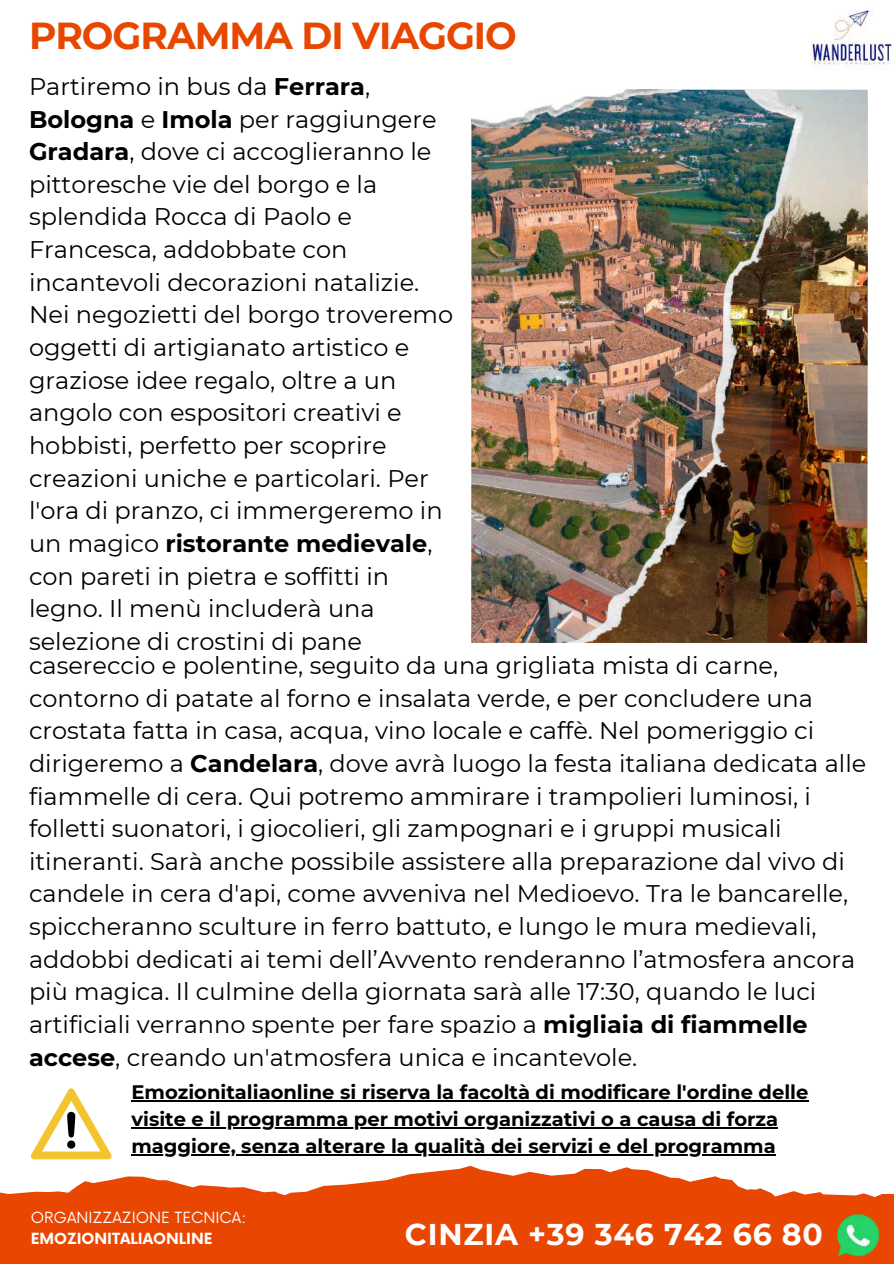
<style>
.page{position:relative;width:894px;height:1264px;background:#fff}
.page>*{position:absolute;margin:0;border:0;box-sizing:border-box;transform-origin:0 0}
.t1{font:700 37.5px "Montserrat";letter-spacing:-.03em;color:#e84700}
.t2{font:700 30px "Montserrat";letter-spacing:.025em;color:#fff}
.t3{font:24px/32.7px "Montserrat";color:#000}
.t4{font:700 19.5px/27px "Montserrat";color:#000}
.t5{font:15px "Now";color:#fff}
.t6{font:700 15px "Now";color:#fff}
.s1{font-weight:700}
</style>
<div class="page">
<svg style="left:0;top:1165px;width:893px;height:98px;fill:#e84601"></svg>
<svg style="left:31px;top:1088px;width:81px;height:71px"></svg>
<hr style="left:131px;top:1100px;width:677px;height:1px;background:#000">
<hr style="left:131px;top:1127px;width:647px;height:1px;background:#000">
<hr style="left:131px;top:1154px;width:644px;height:1px;background:#000">
<img style="left:805px;top:90px;width:62px;height:552px">
<img style="left:471px;top:89px;width:334px;height:553px">
<img style="left:810px;top:10px;width:82px;height:60px">
<img style="left:837px;top:1213px;width:41px;height:42px">
<h1 class="t1" style="left:29px;top:12px;width:489px">PROGRAMMA DI VIAGGIO</h1>
<p class="t3" style="left:29px;top:70px;width:425px">Partiremo in bus da <span class="s1">Ferrara</span>,<br><span class="s1">Bologna</span> e <span class="s1">Imola</span> per raggiungere<br><span class="s1">Gradara</span>, dove ci accoglieranno le pittoresche vie del borgo e la splendida Rocca di Paolo e<br>Francesca, addobbate con incantevoli decorazioni natalizie.<br>Nei negozietti del borgo troveremo oggetti di artigianato artistico e graziose idee regalo, oltre a un angolo con espositori creativi e hobbisti, perfetto per scoprire creazioni uniche e particolari. Per l'ora di pranzo, ci immergeremo in un magico <span class="s1">ristorante medievale</span>, con pareti in pietra e soffitti in legno. Il menù includerà una selezione di crostini di pane</p>
<p class="t3" style="left:29px;top:649px;width:838px">casereccio e polentine, seguito da una grigliata mista di carne, contorno di patate al forno e insalata verde, e per concludere una crostata fatta in casa, acqua, vino locale e caffè. Nel pomeriggio ci dirigeremo a <span class="s1">Candelara</span>, dove avrà luogo la festa italiana dedicata alle fiammelle di cera. Qui potremo ammirare i trampolieri luminosi, i folletti suonatori, i giocolieri, gli zampognari e i gruppi musicali itineranti. Sarà anche possibile assistere alla preparazione dal vivo di candele in cera d'api, come avveniva nel Medioevo. Tra le bancarelle, spiccheranno sculture in ferro battuto, e lungo le mura medievali, addobbi dedicati ai temi dell’Avvento renderanno l’atmosfera ancora più magica. Il culmine della giornata sarà alle 17:30, quando le luci artificiali verranno spente per fare spazio a <span class="s1">migliaia di fiammelle accese</span>, creando un'atmosfera unica e incantevole.</p>
<p class="t4" style="left:131px;top:1078px;width:678px">Emozionitaliaonline si riserva la facoltà di modificare l'ordine delle visite e il programma per motivi organizzativi o a causa di forza maggiore, senza alterare la qualità dei servizi e del programma</p>
<p class="t5" style="left:31px;top:1209px;width:217px">ORGANIZZAZIONE TECNICA:</p>
<p class="t6" style="left:31px;top:1229px;width:183px">EMOZIONITALIAONLINE</p>
<p class="t2" style="left:405px;top:1215px;width:419px">CINZIA +39 346 742 66 80</p>
</div>
